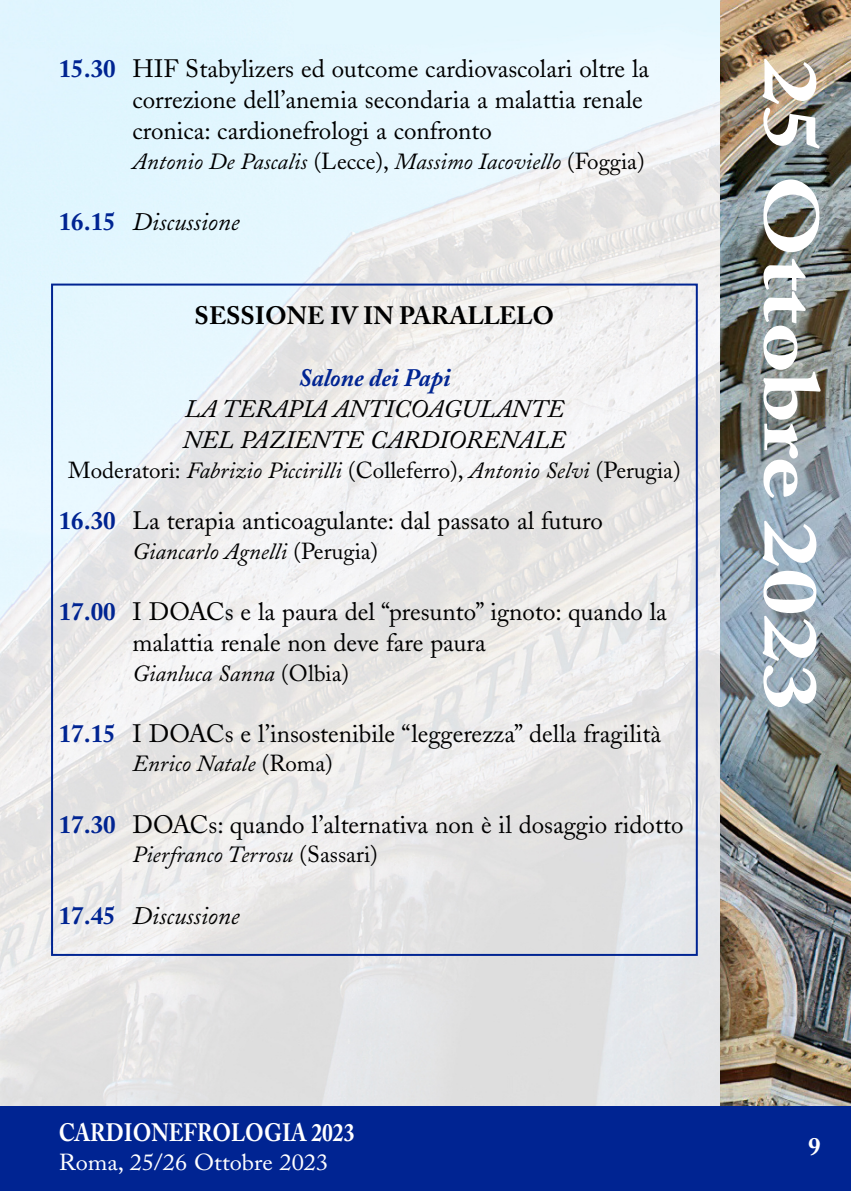
<style>
.page{position:relative;width:851px;height:1191px;background:#fff}
.page>*{position:absolute;margin:0;border:0;box-sizing:border-box;transform-origin:0 0}
.t1{font:700 76px "Adobe Caslon";color:#fff;scale:1.25 1}
.t2{font:25px/31.2px "Adobe Caslon";color:#000}
.t3{font:italic 25px/31.2px "Adobe Caslon";color:#000}
.t4{font:700 25px "Adobe Caslon";color:#000}
.t5{font:700 25px "Adobe Caslon";color:#fff;scale:.86 1}
.t6{font:italic 700 25px "Adobe Caslon";color:#002492}
.t7{font:700 25px "Adobe Caslon";color:#fff}
.t8{font:italic 23px "Adobe Caslon";color:#000}
.t9{font:23px "Adobe Caslon";color:#000}
.t10{font:23px "Adobe Caslon";color:#fff;scale:1.06 1}
.s1{font-weight:700;color:#002492}
.s2{font-style:normal}
.s3{font-weight:700;font-style:normal;color:#002492}
.s4{font-style:italic}
</style>
<div class="page">
<img style="left:0;top:0;width:720px;height:1106px">
<img style="left:720px;top:0;width:130px;height:1106px">
<div style="left:0;top:1106px;width:850px;height:85px;background:#002492"></div>
<p class="t2" style="left:132px;top:56px;width:518px;text-indent:-74px"><span class="s1">15.30</span> HIF Stabylizers ed outcome cardiovascolari oltre la correzione dell’anemia secondaria a malattia renale cronica: cardionefrologi a confronto</p>
<p class="t8" style="left:132px;top:154px;width:513px">Antonio De Pascalis <span class="s2">(Lecce),</span> Massimo Iacoviello <span class="s2">(Foggia)</span></p>
<p class="t3" style="left:59px;top:210px;width:182px"><span class="s3">16.15</span> Discussione</p>
<p class="t4" style="left:195px;top:305px;width:361px">SESSIONE IV IN PARALLELO</p>
<p class="t6" style="left:298px;top:369px;width:154px">Salone dei Papi</p>
<p class="t3" style="left:183px;top:397px;width:384px">LA TERAPIA ANTICOAGULANTE<br>NEL PAZIENTE CARDIORENALE</p>
<p class="t9" style="left:68px;top:461px;width:613px">Moderatori: <span class="s4">Fabrizio Piccirilli</span> (Colleferro), <span class="s4">Antonio Selvi</span> (Perugia)</p>
<p class="t2" style="left:59px;top:508px;width:545px"><span class="s1">16.30</span> La terapia anticoagulante: dal passato al futuro</p>
<p class="t8" style="left:132px;top:543px;width:247px">Giancarlo Agnelli <span class="s2">(Perugia)</span></p>
<p class="t2" style="left:132px;top:599px;width:536px;text-indent:-74px"><span class="s1">17.00</span> I DOACs e la paura del “presunto” ignoto: quando la malattia renale non deve fare paura</p>
<p class="t8" style="left:132px;top:665px;width:218px">Gianluca Sanna <span class="s2">(Olbia)</span></p>
<p class="t2" style="left:59px;top:721px;width:604px"><span class="s1">17.15</span> I DOACs e l’insostenibile “leggerezza” della fragilità</p>
<p class="t8" style="left:132px;top:756px;width:202px">Enrico Natale <span class="s2">(Roma)</span></p>
<p class="t2" style="left:59px;top:811px;width:626px"><span class="s1">17.30</span> DOACs: quando l’alternativa non è il dosaggio ridotto</p>
<p class="t8" style="left:132px;top:847px;width:247px">Pierfranco Terrosu <span class="s2">(Sassari)</span></p>
<p class="t3" style="left:59px;top:903px;width:182px"><span class="s3">17.45</span> Discussione</p>
<p class="t5" style="left:59px;top:1122px;width:345px">CARDIONEFROLOGIA 2023</p>
<p class="t10" style="left:59px;top:1153px;width:256px">Roma, 25/26 Ottobre 2023</p>
<h1 class="t1" style="left:820px;top:59px;width:523px;rotate:90deg">25 Ottobre 2023</h1>
<p class="t7" style="left:808px;top:1136px;width:14px">9</p>
</div>
